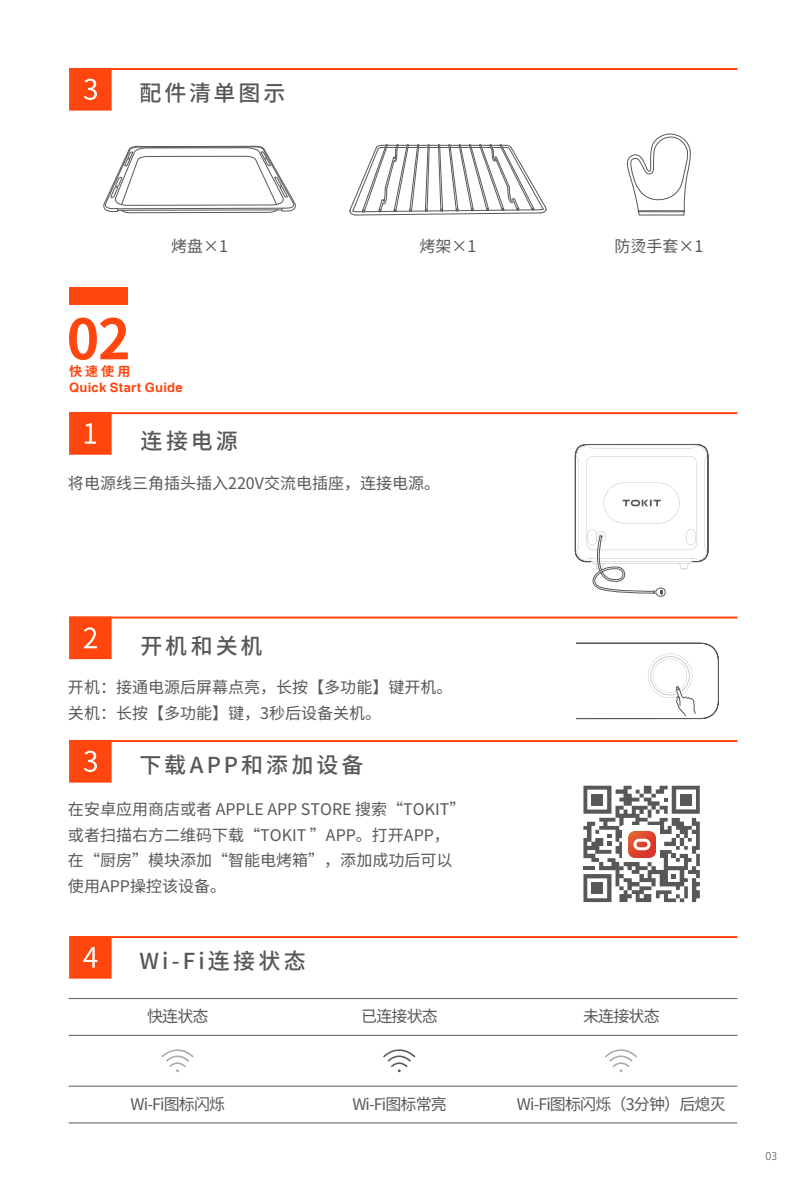
<style>
.page{position:relative;width:806px;height:1191px;background:#fff}
.page>*{position:absolute;margin:0;border:0;box-sizing:border-box;transform-origin:0 0}
.t1{font:700 55.4px "Source Han Sans CN";color:#ff460f}
.t2{font:500 22px "Source Han Sans CN";letter-spacing:.14em;color:#57585a}
.t3{font:16px/25.6px "Source Han Sans CN";color:#57585a}
.t4{font:16px "Source Han Sans CN";letter-spacing:-.055em;color:#57585a}
.t5{font:700 13px "Helvetica";letter-spacing:.02em;color:#ff460f}
.t6{font:700 13px "Source Han Sans CN";color:#ff460f}
.t7{font:11px "FZYOUH 506 L GB1 4";color:#57585a}
</style>
<div class="page">
<hr style="left:69px;top:412px;width:668px;height:2px;background:#ff460f">
<hr style="left:69px;top:616px;width:668px;height:2px;background:#ff460f">
<hr style="left:69px;top:68px;width:668px;height:2px;background:#ff460f">
<hr style="left:69px;top:740px;width:668px;height:2px;background:#ff460f">
<hr style="left:69px;top:936px;width:668px;height:2px;background:#ff460f">
<svg style="left:69px;top:412px;width:43px;height:43px;background:#ff501d"></svg>
<svg style="left:69px;top:616px;width:43px;height:43px;background:#ff521f"></svg>
<svg style="left:69px;top:70px;width:43px;height:41px;background:#ff5320"></svg>
<svg style="left:69px;top:742px;width:43px;height:40px;background:#ff521e"></svg>
<svg style="left:69px;top:938px;width:43px;height:40px;background:#ff521f"></svg>
<hr style="left:69px;top:1034px;width:668px;height:1px;background:#57585a">
<hr style="left:69px;top:1085px;width:667px;height:1px;background:#57585a">
<hr style="left:69px;top:998px;width:668px;height:1px;background:#57585a">
<hr style="left:69px;top:1122px;width:667px;height:1px;background:#57585a">
<svg style="left:574px;top:444px;width:133px;height:153px"></svg>
<svg style="left:349px;top:144px;width:197px;height:71px"></svg>
<svg style="left:626px;top:133px;width:65px;height:82px"></svg>
<hr style="left:638px;top:210px;width:45px;height:1px;background:#57585a">
<hr style="left:638px;top:211px;width:45px;height:1px;background:#57585a">
<div style="left:69px;top:288px;width:58px;height:17px;background:#ff460f"></div>
<svg style="left:161px;top:1049px;width:32px;height:23px"></svg>
<svg style="left:383px;top:1049px;width:32px;height:23px"></svg>
<svg style="left:605px;top:1049px;width:31px;height:23px"></svg>
<svg style="left:576px;top:642px;width:143px;height:77px"></svg>
<svg style="left:583px;top:785px;width:116px;height:117px"></svg>
<div style="left:591px;top:794px;width:12px;height:11px;background:#57585a"></div>
<div style="left:679px;top:794px;width:12px;height:11px;background:#57585a"></div>
<div style="left:591px;top:882px;width:12px;height:12px;background:#57585a"></div>
<div style="left:622px;top:826px;width:37px;height:36px;background:#fff"></div>
<img style="left:628px;top:831px;width:26px;height:26px">
<svg style="left:103px;top:146px;width:192px;height:67px"></svg>
<h2 class="t2" style="left:139px;top:81px;width:147px">配件清单图示</h2>
<p class="t3" style="left:171px;top:234px;width:58px">烤盘×1</p>
<p class="t3" style="left:419px;top:234px;width:58px">烤架×1</p>
<p class="t3" style="left:614px;top:234px;width:90px">防烫手套×1</p>
<h1 class="t1" style="left:67px;top:308px;width:65px">02</h1>
<p class="t5" style="left:69px;top:379px;width:115px">Quick Start Guide</p>
<p class="t6" style="left:69px;top:364px;width:63px">快速使用</p>
<h2 class="t2" style="left:140px;top:429px;width:98px">连接电源</h2>
<p class="t3" style="left:68px;top:470px;width:373px">将电源线三角插头插入220V交流电插座，连接电源。</p>
<h2 class="t2" style="left:140px;top:634px;width:123px">开机和关机</h2>
<p class="t3" style="left:68px;top:674px;width:386px">开机：接通电源后屏幕点亮，长按【多功能】键开机。关机：长按【多功能】键，3秒后设备关机。</p>
<h2 class="t2" style="left:139px;top:753px;width:225px">下载APP和添加设备</h2>
<p class="t3" style="left:68px;top:797px;width:398px">在安卓应用商店或者 APPLE APP STORE 搜索“TOKIT”或者扫描右方二维码下载“TOKIT ”APP。打开APP，在“厨房”模块添加“智能电烤箱”，添加成功后可以使用APP操控该设备。</p>
<h2 class="t2" style="left:139px;top:948px;width:168px">Wi-Fi连接状态</h2>
<p class="t3" style="left:147px;top:1004px;width:63px">快连状态</p>
<p class="t3" style="left:361px;top:1004px;width:78px">已连接状态</p>
<p class="t3" style="left:582px;top:1004px;width:78px">未连接状态</p>
<p class="t4" style="left:130px;top:1095px;width:96px">Wi-Fi图标闪烁</p>
<p class="t4" style="left:352px;top:1095px;width:96px">Wi-Fi图标常亮</p>
<p class="t4" style="left:516px;top:1095px;width:210px">Wi-Fi图标闪烁（3分钟）后熄灭</p>
<p class="t7" style="left:765px;top:1150px;width:13px">03</p>
</div>
